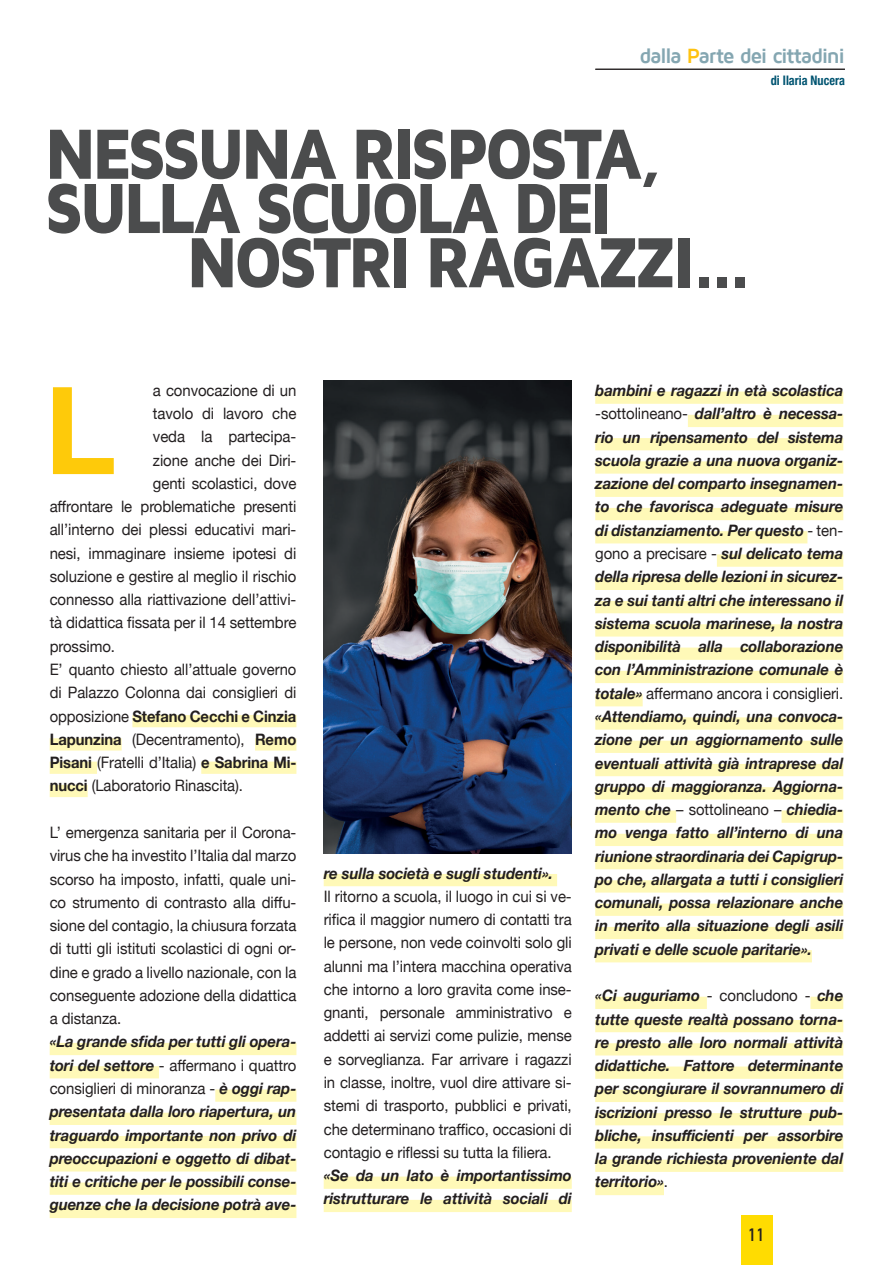
<style>
.page{position:relative;width:893px;height:1265px;background:#fff}
.page>*{position:absolute;margin:0;border:0;box-sizing:border-box;transform-origin:0 0}
.t1{font:700 121.62px "Helvetica Neue";color:#feca0a}
.t2{font:900 73.5px "Maven Pro";letter-spacing:-.075em;color:#4b4c4d;scale:.9 1}
.t3{font:700 21.18px "Maven Pro";letter-spacing:-.065em;color:#84a6b1}
.t4{font:700 17.5px "DIN Alternate";color:#231f20}
.t5{font:italic 700 15.75px/23.3px "Helvetica Neue";letter-spacing:-.005em;color:#231f20;text-align:justify;scale:.95 1}
.t6{font:15.75px/23.3px "Helvetica Neue";letter-spacing:-.005em;color:#231f20;text-align:justify;scale:.95 1}
.t7{font:italic 700 15.75px/23.3px "Helvetica Neue";letter-spacing:-.005em;color:#231f20;text-align:justify;scale:.94 1}
.t8{font:15.75px/23.3px "Helvetica Neue";letter-spacing:-.005em;color:#231f20;text-align:justify;scale:.94 1}
.t9{font:700 condensed 13.12px "Helvetica Neue";color:#005471;scale:.93 1}
.s1{color:#fec210}
.s2{font-weight:700}
.s3{font-weight:400;font-style:normal}
</style>
<div class="page">
<div style="left:741px;top:1215px;width:31px;height:50px;background:#ffdc01"></div>
<div style="left:132px;top:715px;width:164px;height:12px;background:#fff9b8"></div>
<div style="left:50px;top:738px;width:72px;height:13px;background:#fff9b8"></div>
<div style="left:255px;top:738px;width:41px;height:13px;background:#fff9b8"></div>
<div style="left:50px;top:762px;width:47px;height:12px;background:#fff9b8"></div>
<div style="left:201px;top:762px;width:95px;height:12px;background:#fff9b8"></div>
<div style="left:50px;top:785px;width:38px;height:12px;background:#fff9b8"></div>
<div style="left:50px;top:1043px;width:246px;height:12px;background:#fff9b8"></div>
<div style="left:50px;top:1066px;width:109px;height:12px;background:#fff9b8"></div>
<div style="left:215px;top:1089px;width:81px;height:13px;background:#fff9b8"></div>
<div style="left:50px;top:1113px;width:246px;height:12px;background:#fff9b8"></div>
<div style="left:50px;top:1136px;width:246px;height:12px;background:#fff9b8"></div>
<div style="left:50px;top:1159px;width:246px;height:12px;background:#fff9b8"></div>
<div style="left:50px;top:1183px;width:246px;height:12px;background:#fff9b8"></div>
<div style="left:50px;top:1206px;width:246px;height:12px;background:#fff9b8"></div>
<div style="left:324px;top:874px;width:233px;height:12px;background:#fff9b8"></div>
<div style="left:324px;top:1177px;width:248px;height:12px;background:#fff9b8"></div>
<div style="left:324px;top:1200px;width:248px;height:12px;background:#fff9b8"></div>
<div style="left:595px;top:392px;width:248px;height:12px;background:#fff9b8"></div>
<div style="left:688px;top:415px;width:155px;height:12px;background:#fff9b8"></div>
<div style="left:595px;top:438px;width:248px;height:12px;background:#fff9b8"></div>
<div style="left:595px;top:461px;width:248px;height:13px;background:#fff9b8"></div>
<div style="left:595px;top:485px;width:248px;height:12px;background:#fff9b8"></div>
<div style="left:595px;top:508px;width:248px;height:12px;background:#fff9b8"></div>
<div style="left:595px;top:531px;width:212px;height:12px;background:#fff9b8"></div>
<div style="left:717px;top:554px;width:126px;height:13px;background:#fff9b8"></div>
<div style="left:595px;top:578px;width:248px;height:12px;background:#fff9b8"></div>
<div style="left:595px;top:601px;width:248px;height:12px;background:#fff9b8"></div>
<div style="left:595px;top:624px;width:248px;height:13px;background:#fff9b8"></div>
<div style="left:595px;top:648px;width:248px;height:12px;background:#fff9b8"></div>
<div style="left:595px;top:671px;width:248px;height:12px;background:#fff9b8"></div>
<div style="left:595px;top:694px;width:48px;height:12px;background:#fff9b8"></div>
<div style="left:595px;top:717px;width:248px;height:13px;background:#fff9b8"></div>
<div style="left:595px;top:741px;width:248px;height:12px;background:#fff9b8"></div>
<div style="left:595px;top:764px;width:248px;height:12px;background:#fff9b8"></div>
<div style="left:595px;top:787px;width:248px;height:12px;background:#fff9b8"></div>
<div style="left:595px;top:810px;width:81px;height:13px;background:#fff9b8"></div>
<div style="left:782px;top:810px;width:61px;height:13px;background:#fff9b8"></div>
<div style="left:595px;top:834px;width:248px;height:12px;background:#fff9b8"></div>
<div style="left:595px;top:857px;width:248px;height:12px;background:#fff9b8"></div>
<div style="left:595px;top:880px;width:248px;height:13px;background:#fff9b8"></div>
<div style="left:595px;top:904px;width:248px;height:12px;background:#fff9b8"></div>
<div style="left:595px;top:927px;width:248px;height:12px;background:#fff9b8"></div>
<div style="left:595px;top:950px;width:217px;height:12px;background:#fff9b8"></div>
<div style="left:595px;top:997px;width:112px;height:12px;background:#fff9b8"></div>
<div style="left:810px;top:997px;width:33px;height:12px;background:#fff9b8"></div>
<div style="left:595px;top:1020px;width:248px;height:12px;background:#fff9b8"></div>
<div style="left:595px;top:1043px;width:248px;height:12px;background:#fff9b8"></div>
<div style="left:595px;top:1067px;width:248px;height:12px;background:#fff9b8"></div>
<div style="left:595px;top:1090px;width:248px;height:12px;background:#fff9b8"></div>
<div style="left:595px;top:1113px;width:248px;height:12px;background:#fff9b8"></div>
<div style="left:595px;top:1136px;width:248px;height:13px;background:#fff9b8"></div>
<div style="left:595px;top:1160px;width:248px;height:12px;background:#fff9b8"></div>
<div style="left:595px;top:1183px;width:69px;height:12px;background:#fff9b8"></div>
<hr style="left:595px;top:69px;width:250px;height:1px;background:#231f20">
<img style="left:324px;top:381px;width:248px;height:472px">
<p class="t3" style="left:639px;top:45px;width:207px">dalla <span class="s1">P</span>arte dei cittadini</p>
<p class="t9" style="left:771px;top:70px;width:81px">di Ilaria Nucera</p>
<p class="t2" style="left:44px;top:114px;width:688px">NESSUNA RISPOSTA,</p>
<p class="t2" style="left:44px;top:169px;width:632px">SULLA SCUOLA DEI</p>
<p class="t2" style="left:186px;top:223px;width:632px">NOSTRI RAGAZZI...</p>
<p class="t6" style="left:153px;top:379px;width:153px">a convocazione di un</p>
<p class="t6" style="left:153px;top:403px;width:153px">tavolo di lavoro che</p>
<p class="t6" style="left:153px;top:426px;width:153px">veda la partecipa-</p>
<p class="t6" style="left:153px;top:449px;width:153px">zione anche dei Diri-</p>
<p class="t6" style="left:153px;top:472px;width:153px">genti scolastici, dove</p>
<p class="t6" style="left:50px;top:496px;width:261px">affrontare le problematiche presenti</p>
<p class="t6" style="left:50px;top:519px;width:261px">all’interno dei plessi educativi mari-</p>
<p class="t6" style="left:50px;top:542px;width:261px">nesi, immaginare insieme ipotesi di</p>
<p class="t6" style="left:50px;top:566px;width:261px">soluzione e gestire al meglio il rischio</p>
<p class="t6" style="left:50px;top:589px;width:261px">connesso alla riattivazione dell’attivi-</p>
<p class="t6" style="left:50px;top:612px;width:261px">tà didattica fissata per il 14 settembre</p>
<p class="t6" style="left:50px;top:635px;width:70px">prossimo.</p>
<p class="t8" style="left:50px;top:659px;width:264px">E’ quanto chiesto all’attuale governo di Palazzo Colonna dai consiglieri di opposizione <span class="s2">Stefano Cecchi e Cinzia Lapunzina</span> (Decentramento), <span class="s2">Remo Pisani</span> (Fratelli d’Italia) <span class="s2">e Sabrina Mi&shy;nucci</span> (Laboratorio Rinascita).</p>
<p class="t6" style="left:50px;top:822px;width:261px">L’ emergenza sanitaria per il Corona&shy;virus che ha investito l’Italia dal marzo scorso ha imposto, infatti, quale uni&shy;co strumento di contrasto alla diffu&shy;sione del contagio, la chiusura forzata di tutti gli istituti scolastici di ogni or&shy;dine e grado a livello nazionale, con la conseguente adozione della didattica a distanza.</p>
<p class="t5" style="left:50px;top:1031px;width:261px">«La grande sfida per tutti gli opera&shy;tori del settore <span class="s3">- affermano i quattro consiglieri di minoranza -</span> è oggi rap&shy;presentata dalla loro riapertura, un traguardo importante non privo di preoccupazioni e oggetto di dibat&shy;titi e critiche per le possibili conse&shy;guenze che la decisione potrà ave-</p>
<p class="t1" style="left:45px;top:335px;width:73px">L</p>
<p class="t5" style="left:324px;top:862px;width:243px">re sulla società e sugli studenti».</p>
<p class="t6" style="left:324px;top:885px;width:263px">Il ritorno a scuola, il luogo in cui si ve&shy;rifica il maggior numero di contatti tra le persone, non vede coinvolti solo gli alunni ma l’intera macchina operativa che intorno a loro gravita come inse&shy;gnanti, personale amministrativo e addetti ai servizi come pulizie, mense e sorveglianza. Far arrivare i ragazzi in classe, inoltre, vuol dire attivare si&shy;stemi di trasporto, pubblici e privati, che determinano traffico, occasioni di contagio e riflessi su tutta la filiera.</p>
<p class="t5" style="left:324px;top:1164px;width:263px">«Se da un lato è importantissimo ristrutturare le attività sociali di</p>
<p class="t5" style="left:595px;top:379px;width:263px">bambini e ragazzi in età scolastica <span class="s3">-sottolineano-</span> dall’altro è necessa&shy;rio un ripensamento del sistema scuola grazie a una nuova organiz&shy;zazione del comparto insegnamen&shy;to che favorisca adeguate misure di distanziamento. Per questo <span class="s3">- ten&shy;gono a precisare -</span> sul delicato tema della ripresa delle lezioni in sicurez&shy;za e sui tanti altri che interessano il sistema scuola marinese, la nostra disponibilità alla collaborazione con l’Amministrazione comunale è totale» <span class="s3">affermano ancora i consiglieri.</span></p>
<p class="t7" style="left:595px;top:705px;width:265px">«Attendiamo, quindi, una convoca&shy;zione per un aggiornamento sulle eventuali attività già intraprese dal gruppo di maggioranza. Aggiorna&shy;mento che <span class="s3">– sottolineano –</span> chiedia&shy;mo venga fatto all’interno di una riunione straordinaria dei Capigrup&shy;po che, allargata a tutti i consiglieri comunali, possa relazionare anche in merito alla situazione degli asili privati e delle scuole paritarie».</p>
<p class="t5" style="left:595px;top:984px;width:263px">«Ci auguriamo <span class="s3">- concludono -</span> che tutte queste realtà possano torna&shy;re presto alle loro normali attività didattiche. Fattore determinante per scongiurare il sovrannumero di iscrizioni presso le strutture pub&shy;bliche, insufficienti per assorbire la grande richiesta proveniente dal territorio»<span class="s3">.</span></p>
<p class="t4" style="left:748px;top:1222px;width:18px">11</p>
</div>
